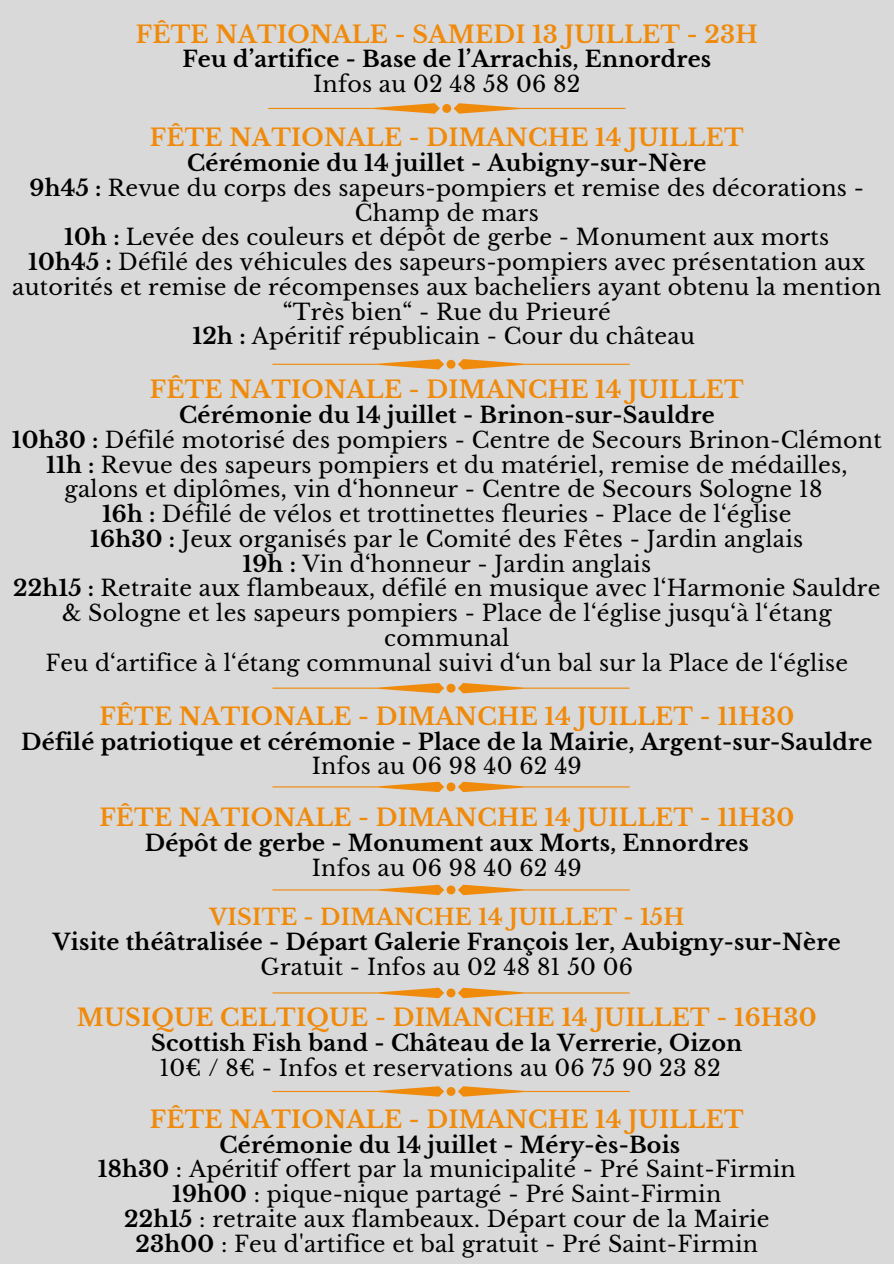
<style>
.page{position:relative;width:894px;height:1264px;background:#fff}
.page>*{position:absolute;margin:0;border:0;box-sizing:border-box;transform-origin:0 0}
.t1{font:700 23.7px "Libre Baskerville";letter-spacing:.01em;color:#f08a0b}
.t2{font:22.2px/24.8px "Libre Baskerville";letter-spacing:.01em;color:#000;text-align:center}
.t3{font:700 22.2px "Libre Baskerville";letter-spacing:.01em;color:#000}
.t4{font:700 22.2px "Libre Baskerville";letter-spacing:.01em;color:#f08a0b}
.s1{font-weight:700}
</style>
<div class="page">
<div style="left:0;top:0;width:893px;height:1263px;background:#d9d9d9"></div>
<svg style="left:268px;top:103px;width:356px;height:11px"></svg>
<svg style="left:272px;top:781px;width:357px;height:11px"></svg>
<svg style="left:272px;top:884px;width:357px;height:11px"></svg>
<svg style="left:272px;top:359px;width:357px;height:10px"></svg>
<svg style="left:272px;top:683px;width:357px;height:10px"></svg>
<svg style="left:272px;top:987px;width:357px;height:11px"></svg>
<svg style="left:272px;top:1086px;width:357px;height:10px"></svg>
<p class="t1" style="left:136px;top:20px;width:623px">FÊTE NATIONALE - SAMEDI 13 JUILLET - 23H</p>
<p class="t3" style="left:182px;top:46px;width:530px">Feu d’artifice - Base de l’Arrachis, Ennordres</p>
<p class="t2" style="left:313px;top:72px;width:269px">Infos au 02 48 58 06 82</p>
<p class="t1" style="left:150px;top:123px;width:595px">FÊTE NATIONALE - DIMANCHE 14 JUILLET</p>
<p class="t2" style="left:12px;top:151px;width:870px"><span class="s1">Cérémonie du 14 juillet - Aubigny-sur-Nère<br>9h45 :</span> Revue du corps des sapeurs-pompiers et remise des décorations - Champ de mars<br><span class="s1">10h :</span> Levée des couleurs et dépôt de gerbe - Monument aux morts<br><span class="s1">10h45 :</span> Défilé des véhicules des sapeurs-pompiers avec présentation aux autorités et remise de récompenses aux bacheliers ayant obtenu la mention “Très bien“ - Rue du Prieuré<br><span class="s1">12h :</span> Apéritif républicain - Cour du château</p>
<p class="t1" style="left:150px;top:375px;width:595px">FÊTE NATIONALE - DIMANCHE 14 JUILLET</p>
<p class="t2" style="left:12px;top:403px;width:871px"><span class="s1">Cérémonie du 14 juillet - Brinon-sur-Sauldre<br>10h30 :</span> Défilé motorisé des pompiers - Centre de Secours Brinon-Clémont <span class="s1">11h :</span> Revue des sapeurs pompiers et du matériel, remise de médailles, galons et diplômes, vin d‘honneur - Centre de Secours Sologne 18<br><span class="s1">16h :</span> Défilé de vélos et trottinettes fleuries - Place de l‘église<br><span class="s1">16h30 :</span> Jeux organisés par le Comité des Fêtes - Jardin anglais<br><span class="s1">19h :</span> Vin d‘honneur - Jardin anglais<br><span class="s1">22h15 :</span> Retraite aux flambeaux, défilé en musique avec l‘Harmonie Sauldre &amp; Sologne et les sapeurs pompiers - Place de l‘église jusqu‘à l‘étang communal<br>Feu d‘artifice à l‘étang communal suivi d‘un bal sur la Place de l‘église</p>
<p class="t1" style="left:99px;top:701px;width:696px">FÊTE NATIONALE - DIMANCHE 14 JUILLET - 11H30</p>
<p class="t3" style="left:21px;top:728px;width:852px">Défilé patriotique et cérémonie - Place de la Mairie, Argent-sur-Sauldre</p>
<p class="t2" style="left:312px;top:754px;width:271px">Infos au 06 98 40 62 49</p>
<p class="t1" style="left:99px;top:803px;width:696px">FÊTE NATIONALE - DIMANCHE 14 JUILLET - 11H30</p>
<p class="t3" style="left:145px;top:829px;width:605px">Dépôt de gerbe - Monument aux Morts, Ennordres</p>
<p class="t2" style="left:312px;top:855px;width:271px">Infos au 06 98 40 62 49</p>
<p class="t4" style="left:209px;top:903px;width:476px">VISITE - DIMANCHE 14 JUILLET - 15H</p>
<p class="t3" style="left:53px;top:928px;width:789px">Visite théâtralisée - Départ Galerie François 1er, Aubigny-sur-Nère</p>
<p class="t2" style="left:260px;top:954px;width:374px">Gratuit - Infos au 02 48 81 50 06</p>
<p class="t1" style="left:77px;top:1003px;width:741px">MUSIQUE CELTIQUE - DIMANCHE 14 JUILLET - 16H30</p>
<p class="t3" style="left:151px;top:1029px;width:592px">Scottish Fish band - Château de la Verrerie, Oizon</p>
<p class="t2" style="left:159px;top:1055px;width:562px">10€ / 8€ - Infos et reservations au 06 75 90 23 82</p>
<p class="t1" style="left:150px;top:1104px;width:595px">FÊTE NATIONALE - DIMANCHE 14 JUILLET</p>
<p class="t2" style="left:98px;top:1132px;width:699px"><span class="s1">Cérémonie du 14 juillet - Méry-ès-Bois<br>18h30</span> : Apéritif offert par la municipalité - Pré Saint-Firmin <span class="s1">19h00</span> : pique-nique partagé - Pré Saint-Firmin<br><span class="s1">22h15</span> : retraite aux flambeaux. Départ cour de la Mairie <span class="s1">23h00</span> : Feu d'artifice et bal gratuit - Pré Saint-Firmin</p>
</div>
